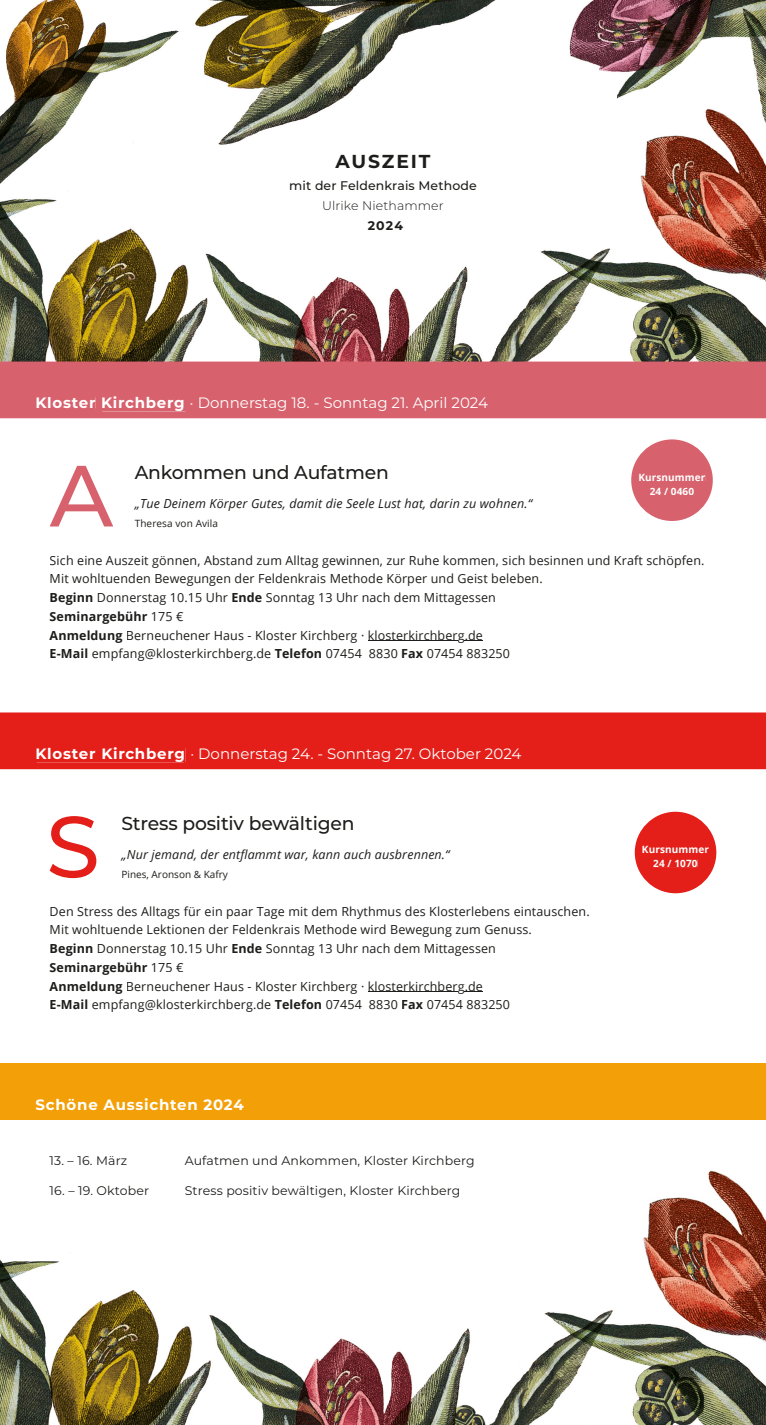
<style>
.page{position:relative;width:766px;height:1425px;background:#fff}
.page>*{position:absolute;margin:0;border:0;box-sizing:border-box;transform-origin:0 0}
.t1{font:500 86.62px "Montserrat";color:#d7616c}
.t2{font:500 86.62px "Montserrat";color:#e41f1a}
.t3{font:500 18.75px "Montserrat";letter-spacing:-.01em;color:#1d1d1b}
.t4{font:700 18.75px "Montserrat";letter-spacing:.1em;color:#1d1d1b}
.t5{font:15px "Montserrat";color:#fff}
.t6{font:700 15px "Montserrat";letter-spacing:.05em;color:#fff}
.t7{font:12.5px/18.8px "Open Sans";letter-spacing:.01em;color:#1d1d1b}
.t8{font:italic 12.5px "Open Sans";letter-spacing:.01em;color:#1d1d1b}
.t9{font:12.5px "Montserrat";letter-spacing:.01em;color:#1d1d1b}
.t10{font:500 12.5px "Montserrat";letter-spacing:.01em;color:#1d1d1b}
.t11{font:300 12.5px "Montserrat";letter-spacing:.01em;color:#1d1d1b}
.t12{font:700 12.5px "Montserrat";color:#1d1d1b}
.t13{font:10px "Open Sans";color:#1d1d1b}
.t14{font:700 10px/13.8px "Open Sans";letter-spacing:.01em;color:#fff;text-align:center}
.s1{font-weight:700}
</style>
<div class="page">
<img style="left:0;top:0;width:765px;height:361px">
<hr style="left:368px;top:640px;width:89px;height:1px;background:#1d1d1b">
<svg style="left:464px;top:640px;width:19px;height:1px"></svg>
<div style="left:0;top:361px;width:765px;height:57px;background:#d7616c"></div>
<div style="left:199px;top:397px;width:288px;height:14px;background:#d7616c"></div>
<svg style="left:631px;top:439px;width:81px;height:82px"></svg>
<div style="left:639px;top:474px;width:66px;height:7px;background:#d7616c"></div>
<div style="left:650px;top:487px;width:43px;height:8px;background:#d7616c"></div>
<hr style="left:368px;top:991px;width:89px;height:1px;background:#1d1d1b">
<svg style="left:464px;top:991px;width:19px;height:1px"></svg>
<div style="left:0;top:712px;width:765px;height:57px;background:#e41f1a"></div>
<div style="left:37px;top:747px;width:147px;height:15px;background:#e41f1a"></div>
<div style="left:186px;top:748px;width:335px;height:14px;background:#e41f1a"></div>
<svg style="left:634px;top:811px;width:82px;height:82px"></svg>
<div style="left:642px;top:846px;width:66px;height:7px;background:#e41f1a"></div>
<div style="left:653px;top:859px;width:44px;height:8px;background:#e41f1a"></div>
<div style="left:0;top:1063px;width:765px;height:57px;background:#f39f07"></div>
<img style="left:553px;top:1171px;width:212px;height:253px">
<img style="left:383px;top:1312px;width:170px;height:112px">
<img style="left:255px;top:1338px;width:128px;height:86px">
<img style="left:0;top:1261px;width:255px;height:163px">
<h2 class="t4" style="left:335px;top:147px;width:96px">AUSZEIT</h2>
<p class="t10" style="left:289px;top:177px;width:189px">mit der Feldenkrais Methode</p>
<p class="t11" style="left:322px;top:197px;width:123px">Ulrike Niethammer</p>
<p class="t12" style="left:367px;top:216px;width:37px">2024</p>
<p class="t5" style="left:35px;top:392px;width:454px"><span class="s1">Kloster Kirchberg</span> · Donnerstag 18. - Sonntag 21. April 2024</p>
<h1 class="t1" style="left:50px;top:435px;width:65px">A</h1>
<h2 class="t3" style="left:135px;top:459px;width:255px">Ankommen und Aufatmen</h2>
<p class="t14" style="left:638px;top:470px;width:68px">Kursnummer<br>24 / 0460</p>
<p class="t8" style="left:135px;top:495px;width:398px">„Tue Deinem Körper Gutes, damit die Seele Lust hat, darin zu wohnen.“</p>
<p class="t13" style="left:135px;top:516px;width:85px">Theresa von Avila</p>
<p class="t7" style="left:50px;top:550px;width:656px">Sich eine Auszeit gönnen, Abstand zum Alltag gewinnen, zur Ruhe kommen, sich besinnen und Kraft schöpfen.<br>Mit wohltuenden Bewegungen der Feldenkrais Methode Körper und Geist beleben.<br><span class="s1">Beginn</span> Donnerstag 10.15 Uhr <span class="s1">Ende</span> Sonntag 13 Uhr nach dem Mittagessen<br><span class="s1">Seminargebühr</span> 175 €<br><span class="s1">Anmeldung</span> Berneuchener Haus - Kloster Kirchberg · klosterkirchberg.de<br><span class="s1">E-Mail</span> empfang@klosterkirchberg.de <span class="s1">Telefon</span> 07454 8830 <span class="s1">Fax</span> 07454 883250</p>
<p class="t5" style="left:35px;top:743px;width:487px"><span class="s1">Kloster Kirchberg</span> · Donnerstag 24. - Sonntag 27. Oktober 2024</p>
<h1 class="t2" style="left:46px;top:786px;width:55px">S</h1>
<h2 class="t3" style="left:121px;top:810px;width:234px">Stress positiv bewältigen</h2>
<p class="t8" style="left:121px;top:846px;width:329px">„Nur jemand, der entflammt war, kann auch ausbrennen.“</p>
<p class="t13" style="left:121px;top:867px;width:108px">Pines, Aronson &amp; Kafry</p>
<p class="t7" style="left:50px;top:901px;width:541px">Den Stress des Alltags für ein paar Tage mit dem Rhythmus des Klosterlebens eintauschen.<br>Mit wohltuende Lektionen der Feldenkrais Methode wird Bewegung zum Genuss.<br><span class="s1">Beginn</span> Donnerstag 10.15 Uhr <span class="s1">Ende</span> Sonntag 13 Uhr nach dem Mittagessen <span class="s1">Seminargebühr</span> 175 €<br><span class="s1">Anmeldung</span> Berneuchener Haus - Kloster Kirchberg · klosterkirchberg.de<br><span class="s1">E-Mail</span> empfang@klosterkirchberg.de <span class="s1">Telefon</span> 07454 8830 <span class="s1">Fax</span> 07454 883250</p>
<p class="t6" style="left:35px;top:1094px;width:210px">Schöne Aussichten 2024</p>
<p class="t9" style="left:50px;top:1151px;width:79px">13. – 16. März</p>
<p class="t9" style="left:185px;top:1151px;width:291px">Aufatmen und Ankommen, Kloster Kirchberg</p>
<p class="t9" style="left:50px;top:1181px;width:101px">16. – 19. Oktober</p>
<p class="t9" style="left:185px;top:1181px;width:277px">Stress positiv bewältigen, Kloster Kirchberg</p>
<p class="t14" style="left:641px;top:842px;width:68px">Kursnummer<br>24 / 1070</p>
</div>
